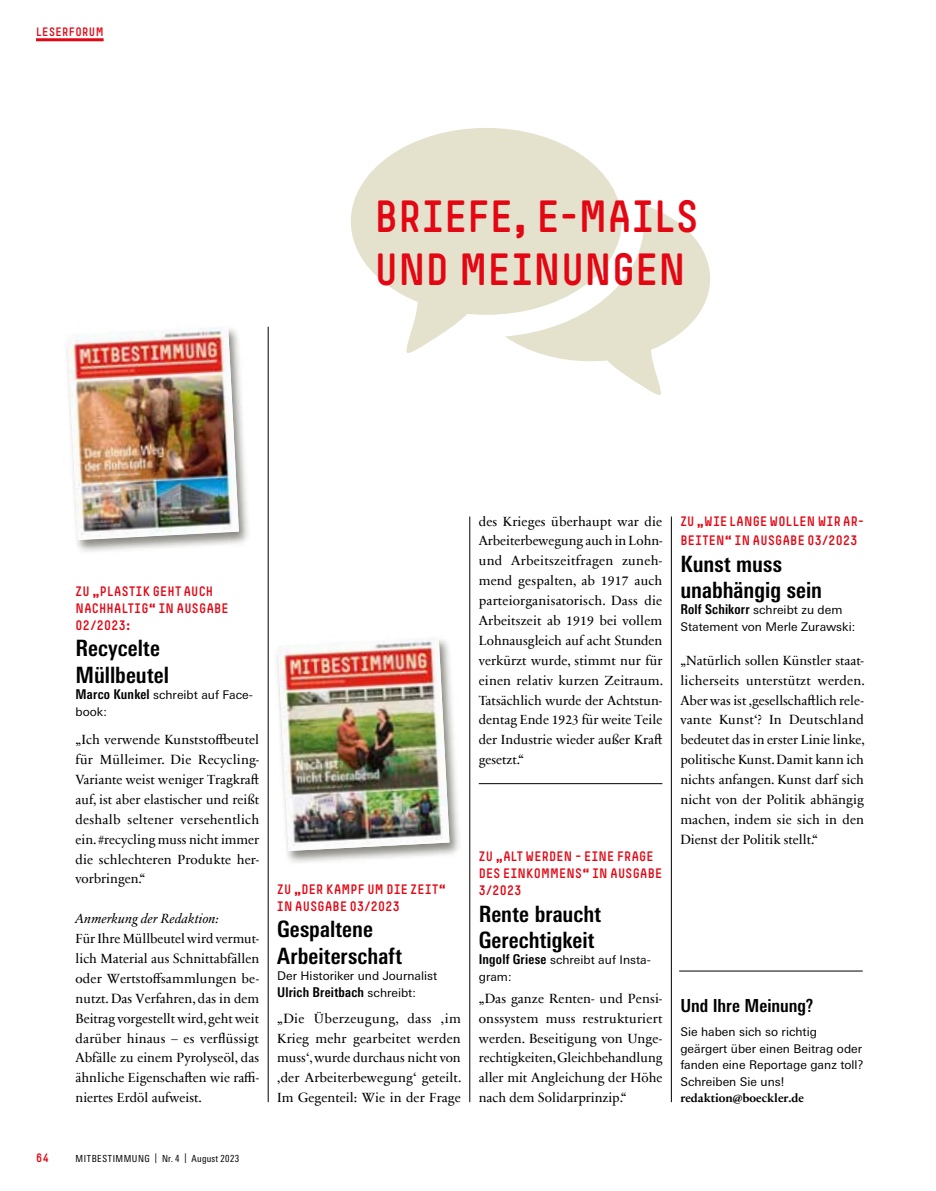
<style>
.page{position:relative;width:936px;height:1191px;background:#fff}
.page>*{position:absolute;margin:0;border:0;box-sizing:border-box;transform-origin:0 0}
.t1{font:44.4px/52.1px "Simple HBS";color:#e30613}
.t2{font:700 condensed 22.5px/26.2px "Univers Next Pro";color:#000}
.t3{font:700 condensed 18px "Univers Next Pro";color:#000}
.t4{font:13.5px/19.8px "Sabon Next Com";color:#000;text-align:justify}
.t5{font:13.5px/17.2px "Simple HBS";letter-spacing:.025em;color:#e30613}
.t6{font:700 condensed 13.5px "Univers Next Pro";letter-spacing:.02em;color:#000}
.t7{font:italic 13.5px "Sabon Next Com";color:#000}
.t8{font:12px/16.5px "Univers Next Pro";color:#000}
.t9{font:700 12px "Sabon Next Com";color:#000}
.t10{font:12px "Simple HBS";color:#e30613}
.t11{font:condensed 9.75px "Univers Next Pro";letter-spacing:.045em;color:#000}
.s1{font-weight:700;font-stretch:condensed;font-size:13.5px}
.s2{font-weight:400;font-stretch:normal;font-size:12px}
</style>
<div class="page">
<hr style="left:268px;top:327px;width:1px;height:775px;background:#000">
<hr style="left:469px;top:516px;width:1px;height:586px;background:#000">
<hr style="left:671px;top:516px;width:1px;height:586px;background:#000">
<div style="left:64px;top:325px;width:187px;height:229px;background:#636259;opacity:.75"></div>
<img style="left:67px;top:327px;width:172px;height:213px">
<div style="left:274px;top:636px;width:187px;height:229px;background:#636259;opacity:.75"></div>
<img style="left:278px;top:637px;width:171px;height:214px">
<svg style="left:539px;top:204px;width:171px;height:191px"></svg>
<svg style="left:351px;top:128px;width:270px;height:225px;fill:#e4e1cd"></svg>
<hr style="left:679px;top:970px;width:183px;height:1px;background:#000">
<hr style="left:478px;top:783px;width:184px;height:1px;background:#000">
<hr style="left:36px;top:38px;width:68px;height:3px;background:#e30613">
<p class="t10" style="left:36px;top:25px;width:8px">LESERFORUM</p>
<h1 class="t1" style="left:374px;top:191px;width:325px">BRIEFE, E-MAILS<br>UND MEINUNGEN</h1>
<p class="t5" style="left:76px;top:582px;width:154px">ZU „PLASTIK GEHT AUCH<br>NACHHALTIG“ IN AUSGABE<br>02/2023:</p>
<h2 class="t2" style="left:76px;top:635px;width:95px">Recycelte<br>Müllbeutel</h2>
<p class="t8" style="left:76px;top:686px;width:179px"><span class="s1">Marco Kunkel</span> schreibt auf Face&shy;book:</p>
<p class="t4" style="left:76px;top:729px;width:185px">„Ich verwende Kunststoffbeutel für Mülleimer. Die Recycling-Variante weist weniger Tragkraft auf, ist aber elastischer und reißt deshalb seltener versehentlich ein. #recycling muss nicht immer die schlechteren Produkte her&shy;vorbringen.“</p>
<p class="t7" style="left:76px;top:908px;width:145px">Anmerkung der Redaktion:</p>
<p class="t4" style="left:76px;top:928px;width:185px">Für Ihre Müllbeutel wird vermut&shy;lich Material aus Schnittabfällen oder Wertstoffsammlungen be&shy;nutzt. Das Verfahren, das in dem Beitrag vorgestellt wird, geht weit darüber hinaus – es verflüssigt Abfälle zu einem Pyrolyseöl, das ähnliche Eigenschaften wie raffi&shy;niertes Erdöl aufweist.</p>
<p class="t5" style="left:277px;top:880px;width:170px">ZU „DER KAMPF UM DIE ZEIT“<br>IN AUSGABE 03/2023</p>
<h2 class="t2" style="left:277px;top:916px;width:126px">Gespaltene<br>Arbeiterschaft</h2>
<p class="t8" style="left:277px;top:967px;width:162px">Der Historiker und Journalist</p>
<p class="t6" style="left:277px;top:983px;width:140px">Ulrich Breitbach <span class="s2">schreibt:</span></p>
<p class="t4" style="left:277px;top:1007px;width:186px">„Die Überzeugung, dass ‚im Krieg mehr gearbeitet werden muss‘, wurde durchaus nicht von ‚der Arbeiterbewegung‘ geteilt.<br>Im Gegenteil: Wie in der Frage</p>
<p class="t4" style="left:479px;top:510px;width:186px">des Krieges überhaupt war die Arbeiterbewegung auch in Lohn&shy;und Arbeitszeitfragen zuneh&shy;mend gespalten, ab 1917 auch parteiorganisatorisch. Dass die Arbeitszeit ab 1919 bei vollem Lohnausgleich auf acht Stunden verkürzt wurde, stimmt nur für einen relativ kurzen Zeitraum.<br>Tatsächlich wurde der Achtstun&shy;dentag Ende 1923 für weite Teile der Industrie wieder außer Kraft gesetzt.“</p>
<p class="t5" style="left:479px;top:847px;width:185px">ZU „ALT WERDEN – EINE FRAGE<br>DES EINKOMMENS“ IN AUSGABE<br>3/2023</p>
<h2 class="t2" style="left:479px;top:900px;width:124px">Rente braucht<br>Gerechtigkeit</h2>
<p class="t8" style="left:479px;top:952px;width:174px"><span class="s1">Ingolf Griese</span> schreibt auf Insta&shy;gram:</p>
<p class="t4" style="left:479px;top:987px;width:185px">„Das ganze Renten- und Pensi&shy;onssystem muss restrukturiert werden. Beseitigung von Unge&shy;rechtigkeiten, Gleichbehandlung aller mit Angleichung der Höhe nach dem Solidarprinzip.“</p>
<p class="t5" style="left:680px;top:511px;width:185px;line-height:19.8px">ZU „WIE LANGE WOLLEN WIR AR-<br>BEITEN“ IN AUSGABE 03/2023</p>
<h2 class="t2" style="left:680px;top:550px;width:143px">Kunst muss unabhängig sein</h2>
<p class="t8" style="left:680px;top:602px;width:176px"><span class="s1">Rolf Schikorr</span> schreibt zu dem<br>Statement von Merle Zurawski:</p>
<p class="t4" style="left:680px;top:649px;width:186px">„Natürlich sollen Künstler staat&shy;licherseits unterstützt werden.<br>Aber was ist ‚gesellschaftlich rele&shy;vante Kunst‘? In Deutschland bedeutet das in erster Linie linke, politische Kunst. Damit kann ich nichts anfangen. Kunst darf sich nicht von der Politik abhängig machen, indem sie sich in den Dienst der Politik stellt.“</p>
<h3 class="t3" style="left:680px;top:995px;width:134px">Und Ihre Meinung?</h3>
<p class="t8" style="left:680px;top:1023px;width:185px">Sie haben sich so richtig geärgert über einen Beitrag oder fanden eine Reportage ganz toll?<br>Schreiben Sie uns!</p>
<p class="t9" style="left:680px;top:1088px;width:125px">redaktion@boeckler.de</p>
<p class="t10" style="left:36px;top:1150px;width:14px">64</p>
<p class="t11" style="left:76px;top:1152px;width:165px">MITBESTIMMUNG | Nr. 4 | August 2023</p>
</div>
